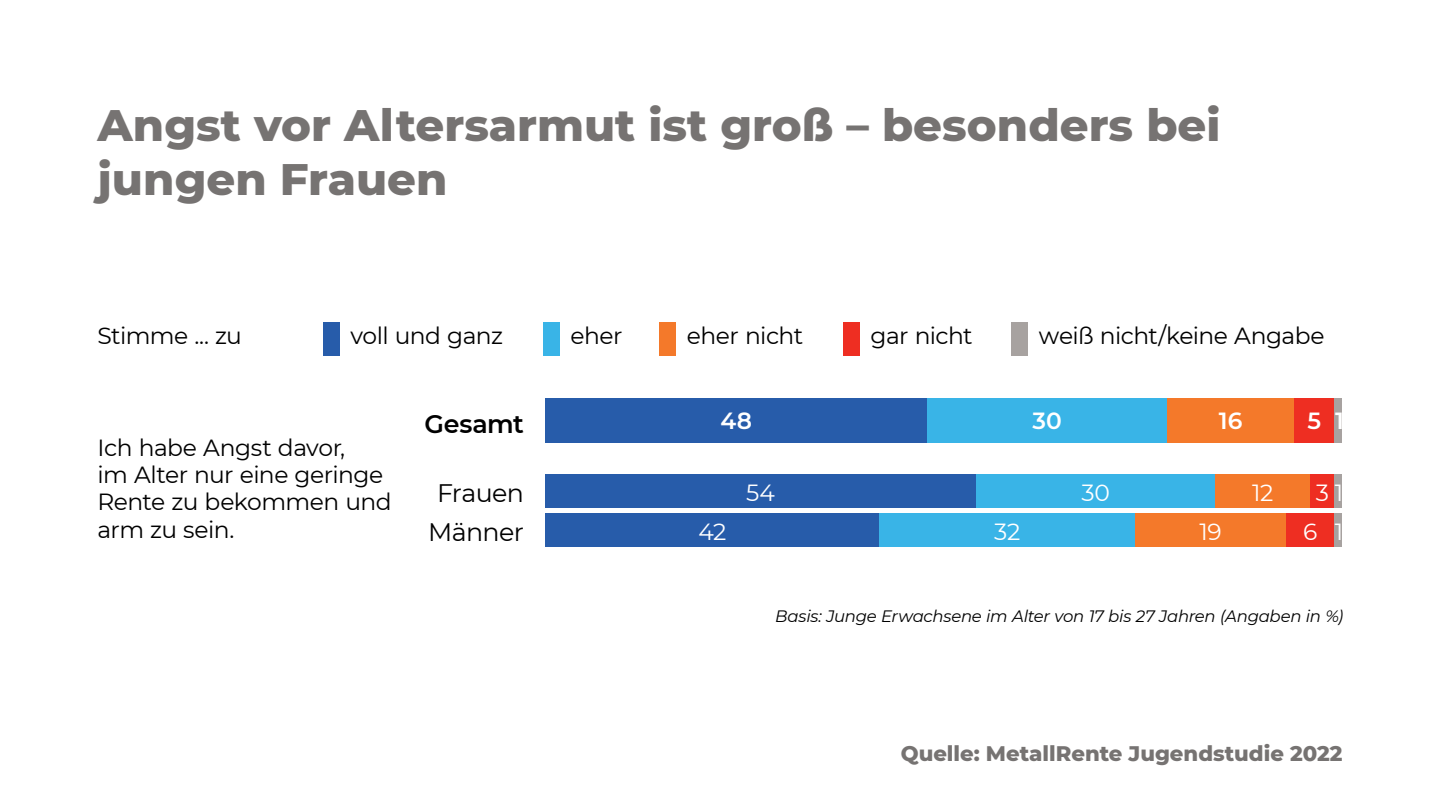
<style>
.page{position:relative;width:1440px;height:810px;background:#fff}
.page>*{position:absolute;margin:0;border:0;box-sizing:border-box;transform-origin:0 0}
.t1{font:800 45px/54px "Montserrat";color:#767372}
.t2{font:25.28px "Montserrat";letter-spacing:-.02em;color:#000}
.t3{font:600 25.28px "Montserrat";letter-spacing:-.01em;color:#000}
.t4{font:23.4px/27.3px "Montserrat";letter-spacing:-.025em;color:#000}
.t5{font:23.4px "Montserrat";letter-spacing:-.01em;color:#fff}
.t6{font:600 23.4px "Montserrat";color:#fff}
.t7{font:800 21.52px "Montserrat";color:#767372}
.t8{font:italic 16.5px "Montserrat";letter-spacing:-.015em;color:#000}
</style>
<div class="page">
<div style="left:1334px;top:399px;width:8px;height:44px;background:#a7a2a0"></div>
<div style="left:323px;top:322px;width:16px;height:34px;background:#275caa"></div>
<div style="left:543px;top:322px;width:16px;height:34px;background:#39b4e7"></div>
<div style="left:659px;top:322px;width:17px;height:34px;background:#f4792a"></div>
<div style="left:843px;top:322px;width:16px;height:34px;background:#ee2e22"></div>
<div style="left:1011px;top:322px;width:17px;height:34px;background:#a7a2a0"></div>
<div style="left:545px;top:399px;width:383px;height:44px;background:#275caa"></div>
<div style="left:928px;top:399px;width:239px;height:44px;background:#39b4e7"></div>
<div style="left:1167px;top:399px;width:127px;height:44px;background:#f4792a"></div>
<div style="left:1294px;top:399px;width:40px;height:44px;background:#ee2e22"></div>
<div style="left:1334px;top:513px;width:8px;height:34px;background:#a7a2a0"></div>
<div style="left:545px;top:513px;width:335px;height:34px;background:#275caa"></div>
<div style="left:880px;top:513px;width:255px;height:34px;background:#39b4e7"></div>
<div style="left:1135px;top:513px;width:151px;height:34px;background:#f4792a"></div>
<div style="left:1286px;top:513px;width:48px;height:34px;background:#ee2e22"></div>
<div style="left:545px;top:474px;width:431px;height:33px;background:#275caa"></div>
<div style="left:976px;top:474px;width:239px;height:33px;background:#39b4e7"></div>
<div style="left:1215px;top:474px;width:96px;height:33px;background:#f4792a"></div>
<div style="left:1310px;top:474px;width:24px;height:33px;background:#ee2e22"></div>
<div style="left:1334px;top:474px;width:8px;height:33px;background:#a7a2a0"></div>
<h1 class="t1" style="left:98px;top:96px;width:1125px">Angst vor Altersarmut ist groß – besonders bei jungen Frauen</h1>
<p class="t4" style="left:97px;top:322px;width:146px">Stimme ... zu</p>
<p class="t4" style="left:350px;top:322px;width:154px">voll und ganz</p>
<p class="t4" style="left:570px;top:322px;width:54px">eher</p>
<p class="t4" style="left:687px;top:322px;width:118px">eher nicht</p>
<p class="t4" style="left:871px;top:322px;width:104px">gar nicht</p>
<p class="t4" style="left:1039px;top:322px;width:287px">weiß nicht/keine Angabe</p>
<p class="t3" style="left:425px;top:406px;width:101px">Gesamt</p>
<p class="t6" style="left:721px;top:404px;width:33px">48</p>
<p class="t6" style="left:1033px;top:404px;width:31px">30</p>
<p class="t6" style="left:1219px;top:404px;width:25px">16</p>
<p class="t6" style="left:1308px;top:404px;width:15px">5</p>
<p class="t6" style="left:1335px;top:404px;width:10px">1</p>
<p class="t4" style="left:97px;top:433px;width:296px">Ich habe Angst davor,<br>im Alter nur eine geringe<br>Rente zu bekommen und arm zu sein.</p>
<p class="t2" style="left:437px;top:476px;width:88px">Frauen</p>
<p class="t5" style="left:746px;top:477px;width:30px">54</p>
<p class="t5" style="left:1081px;top:477px;width:30px">30</p>
<p class="t5" style="left:1252px;top:477px;width:23px">12</p>
<p class="t5" style="left:1316px;top:477px;width:29px">3 1</p>
<p class="t2" style="left:428px;top:515px;width:97px">Männer</p>
<p class="t5" style="left:698px;top:516px;width:29px">42</p>
<p class="t5" style="left:994px;top:516px;width:28px">32</p>
<p class="t5" style="left:1200px;top:516px;width:24px">19</p>
<p class="t5" style="left:1303px;top:516px;width:42px">6 1</p>
<p class="t8" style="left:775px;top:605px;width:570px">Basis: Junge Erwachsene im Alter von 17 bis 27 Jahren (Angaben in %)</p>
<p class="t7" style="left:901px;top:737px;width:443px">Quelle: MetallRente Jugendstudie 2022</p>
</div>
